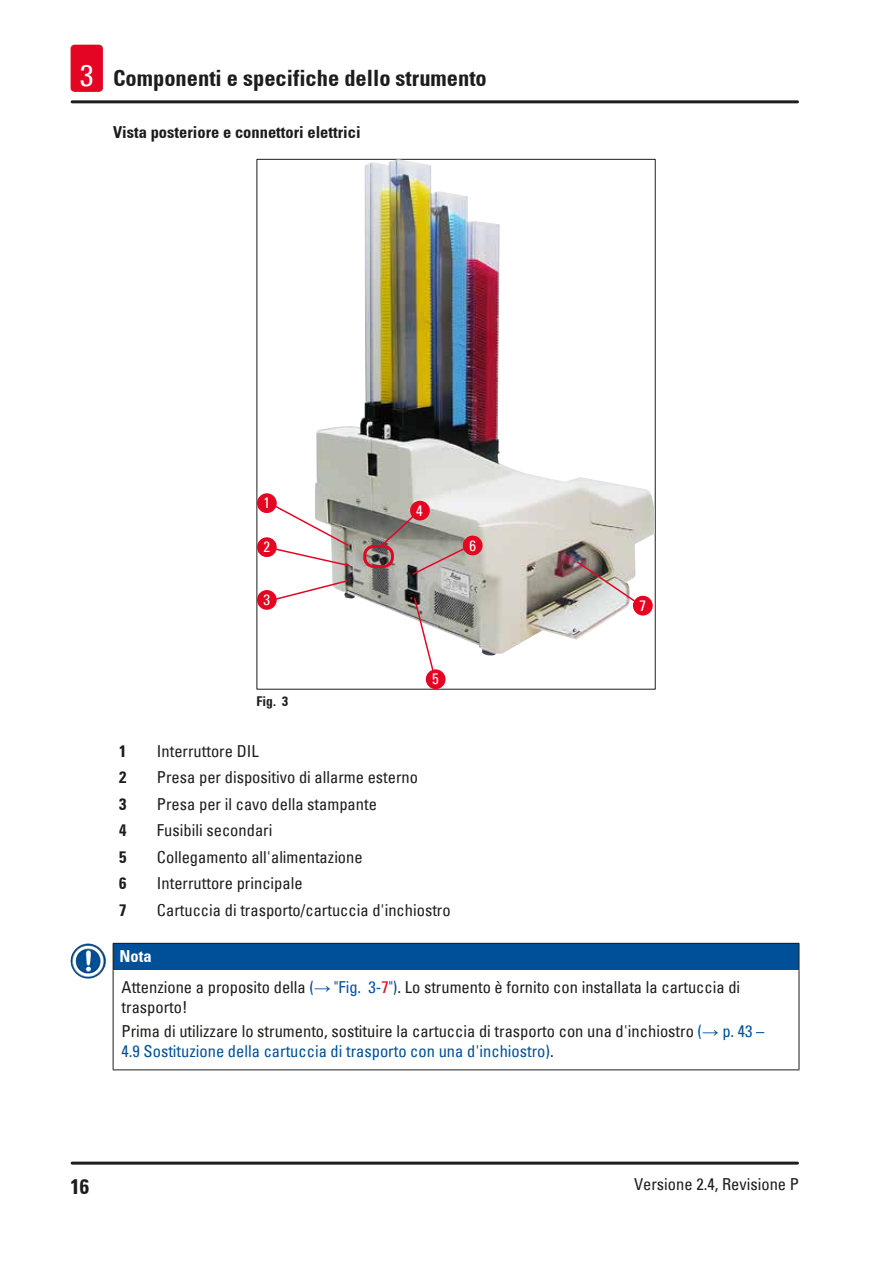
<style>
.page{position:relative;width:893px;height:1263px;background:#fff}
.page>*{position:absolute;margin:0;border:0;box-sizing:border-box;transform-origin:0 0}
.t1{font:700 condensed 22.5px "Univers";color:#1d1d1b}
.t2{font:700 condensed 21px "Univers";color:#1d1d1b}
.Source_of_danger{font:condensed 16.5px/19.8px "Univers";color:#1d1d1b}
.Table_text{font:condensed 16.5px "Univers";color:#1d1d1b}
.Subheading{font:700 condensed 16.5px "Univers";color:#1d1d1b}
.Table_heading{font:700 condensed 16.5px "Univers";color:#1d1d1b}
.Signalword__no_use_a{font:700 condensed 16.5px "Univers";color:#fff}
.t3{font:condensed 15px "Univers";color:#fff}
.t4{font:700 condensed 13.5px "Univers";color:#1d1d1b}
.s1{font-weight:400;font-size:30px;color:#fff}
.s2{color:#005099}
.s3{font-family:"Arial";font-stretch:normal;color:#005099}
.s4{color:#e40522}
</style>
<div class="page">
<hr style="left:72px;top:1161px;width:725px;height:3px;background:#1d1d1b">
<hr style="left:72px;top:100px;width:725px;height:3px;background:#1d1d1b">
<div style="left:71px;top:45px;width:32px;height:47px;background:#e40522;border-radius:4px"></div>
<img style="left:314px;top:159px;width:341px;height:497px">
<div style="left:257px;top:493px;width:20px;height:20px;background:#e40522;border-radius:50%"></div>
<div style="left:426px;top:669px;width:20px;height:20px;background:#e40522;border-radius:50%"></div>
<div style="left:257px;top:590px;width:20px;height:20px;background:#e40522;border-radius:50%"></div>
<div style="left:257px;top:537px;width:20px;height:20px;background:#e40522;border-radius:50%"></div>
<div style="left:463px;top:536px;width:20px;height:19px;background:#e40522;border-radius:50%"></div>
<div style="left:410px;top:501px;width:20px;height:19px;background:#e40522;border-radius:50%"></div>
<svg style="left:273px;top:504px;width:78px;height:63px"></svg>
<svg style="left:274px;top:579px;width:75px;height:22px"></svg>
<svg style="left:413px;top:596px;width:22px;height:76px"></svg>
<svg style="left:575px;top:560px;width:61px;height:43px;background:#b5aaa4"></svg>
<svg style="left:379px;top:514px;width:88px;height:62px;background:#a19690"></svg>
<div style="left:363px;top:545px;width:31px;height:23px;border:3px solid #e40522;border-radius:9px"></div>
<div style="left:113px;top:943px;width:686px;height:27px;background:#005099"></div>
<hr style="left:113px;top:943px;width:686px;height:1px;background:#1d1d1b">
<svg style="left:113px;top:944px;width:1px;height:26px"></svg>
<svg style="left:799px;top:944px;width:1px;height:26px"></svg>
<hr style="left:113px;top:970px;width:1px;height:99px;background:#1d1d1b">
<hr style="left:799px;top:970px;width:1px;height:99px;background:#1d1d1b">
<hr style="left:113px;top:1069px;width:686px;height:1px;background:#1d1d1b">
<img style="left:71px;top:943px;width:26px;height:36px">
<div style="left:633px;top:596px;width:20px;height:19px;background:#e40522;border-radius:50%"></div>
<h1 class="t1" style="left:80px;top:65px;width:408px"><span class="s1">3</span> Componenti e specifiche dello strumento</h1>
<p class="Subheading" style="left:113px;top:122px;width:249px">Vista posteriore e connettori elettrici</p>
<p class="t3" style="left:263px;top:493px;width:8px">1</p>
<p class="t3" style="left:416px;top:501px;width:8px">4</p>
<p class="t3" style="left:263px;top:537px;width:8px">2</p>
<p class="t3" style="left:469px;top:536px;width:8px">6</p>
<p class="t3" style="left:264px;top:590px;width:8px">3</p>
<p class="t4" style="left:257px;top:693px;width:33px">Fig. 3</p>
<p class="t3" style="left:432px;top:669px;width:8px">5</p>
<p class="t3" style="left:639px;top:596px;width:8px">7</p>
<p class="Table_heading" style="left:119px;top:741px;width:9px">1</p>
<p class="Table_text" style="left:157px;top:741px;width:103px">Interruttore DIL</p>
<p class="Table_heading" style="left:119px;top:767px;width:9px">2</p>
<p class="Table_text" style="left:157px;top:767px;width:263px">Presa per dispositivo di allarme esterno</p>
<p class="Table_heading" style="left:119px;top:794px;width:9px">3</p>
<p class="Table_text" style="left:157px;top:794px;width:221px">Presa per il cavo della stampante</p>
<p class="Table_heading" style="left:119px;top:820px;width:9px">4</p>
<p class="Table_text" style="left:157px;top:820px;width:117px">Fusibili secondari</p>
<p class="Table_heading" style="left:119px;top:847px;width:9px">5</p>
<p class="Table_text" style="left:157px;top:846px;width:207px">Collegamento all'alimentazione</p>
<p class="Table_heading" style="left:119px;top:873px;width:9px">6</p>
<p class="Table_text" style="left:157px;top:873px;width:147px">Interruttore principale</p>
<p class="Table_heading" style="left:119px;top:900px;width:9px">7</p>
<p class="Table_text" style="left:157px;top:899px;width:295px">Cartuccia di trasporto/cartuccia d'inchiostro</p>
<p class="Signalword__no_use_a" style="left:119px;top:946px;width:34px">Nota</p>
<p class="Source_of_danger" style="left:122px;top:977px;width:620px">Attenzione a proposito della <span class="s2">(</span><span class="s3">→</span> <span class="s2">"Fig. 3‑</span><span class="s4">7</span><span class="s2">")</span>. Lo strumento è fornito con installata la cartuccia di trasporto!</p>
<p class="Source_of_danger" style="left:122px;top:1021px;width:644px">Prima di utilizzare lo strumento, sostituire la cartuccia di trasporto con una d'inchiostro <span class="s2">(</span><span class="s3">→</span> <span class="s2">p. 43 –<br>4.9 Sostituzione della cartuccia di trasporto con una d'inchiostro)</span>.</p>
<p class="t2" style="left:71px;top:1173px;width:20px">16</p>
<p class="Source_of_danger" style="left:634px;top:1173px;width:166px">Versione 2.4, Revisione P</p>
</div>
